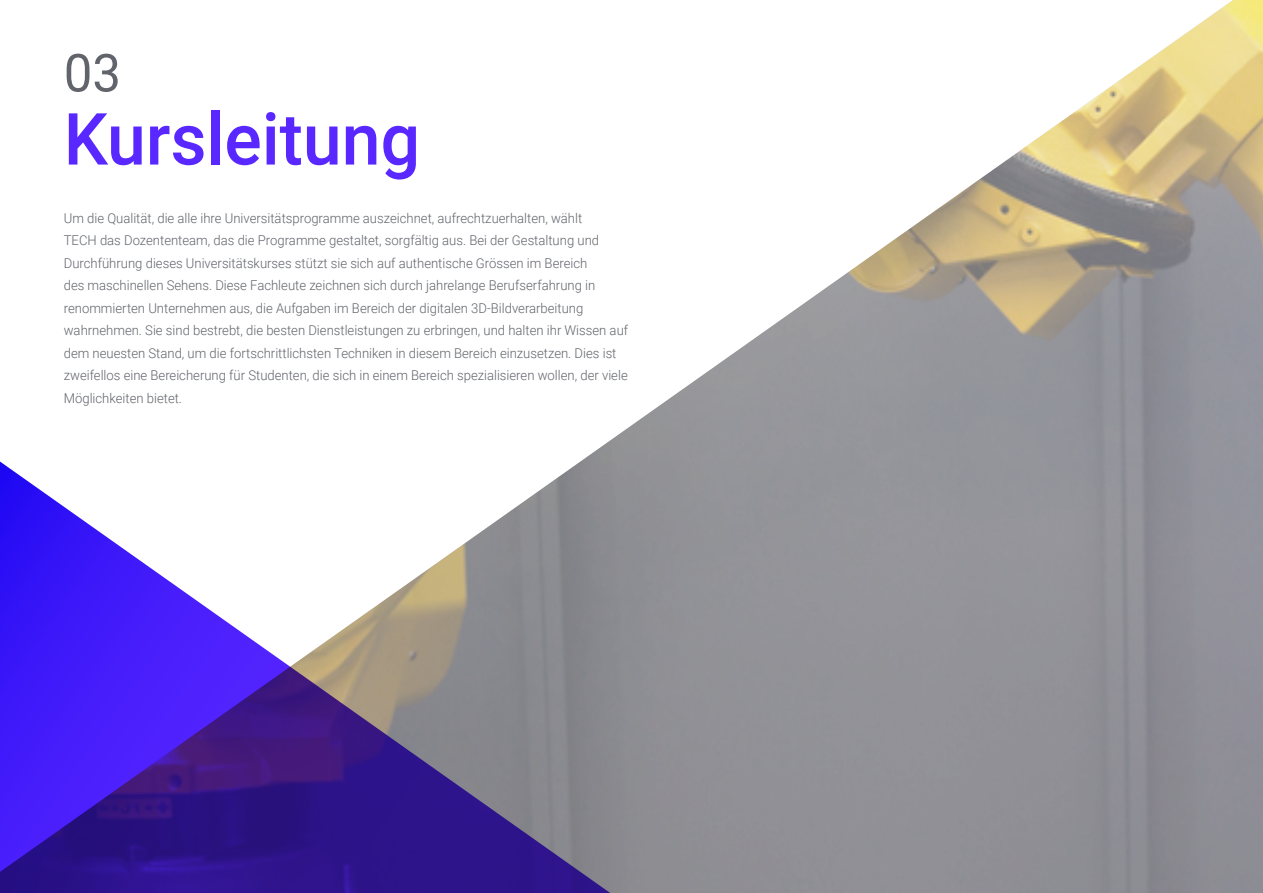
<style>
.page{position:relative;width:1263px;height:893px;background:#fff}
.page>*{position:absolute;margin:0;border:0;box-sizing:border-box;transform-origin:0 0}
.t1{font:500 72px "Roboto";color:#5927ff}
.t2{font:52.5px "Roboto";color:#61646a}
.t3{font:300 13.5px/22.5px "Roboto";color:#61646a}
</style>
<div class="page">
<svg style="left:0;top:446px;width:640px;height:447px"></svg>
<h2 class="t2" style="left:64px;top:36px;width:59px">03</h2>
<h1 class="t1" style="left:64px;top:89px;width:358px">Kursleitung</h1>
<p class="t3" style="left:64px;top:206px;width:566px">Um die Qualität, die alle ihre Universitätsprogramme auszeichnet, aufrechtzuerhalten, wählt<br>TECH das Dozententeam, das die Programme gestaltet, sorgfältig aus. Bei der Gestaltung und Durchführung dieses Universitätskurses stützt sie sich auf authentische Grössen im Bereich<br>des maschinellen Sehens. Diese Fachleute zeichnen sich durch jahrelange Berufserfahrung in renommierten Unternehmen aus, die Aufgaben im Bereich der digitalen 3D-Bildverarbeitung wahrnehmen. Sie sind bestrebt, die besten Dienstleistungen zu erbringen, und halten ihr Wissen auf dem neuesten Stand, um die fortschrittlichsten Techniken in diesem Bereich einzusetzen. Dies ist zweifellos eine Bereicherung für Studenten, die sich in einem Bereich spezialisieren wollen, der viele Möglichkeiten bietet.</p>
</div>
